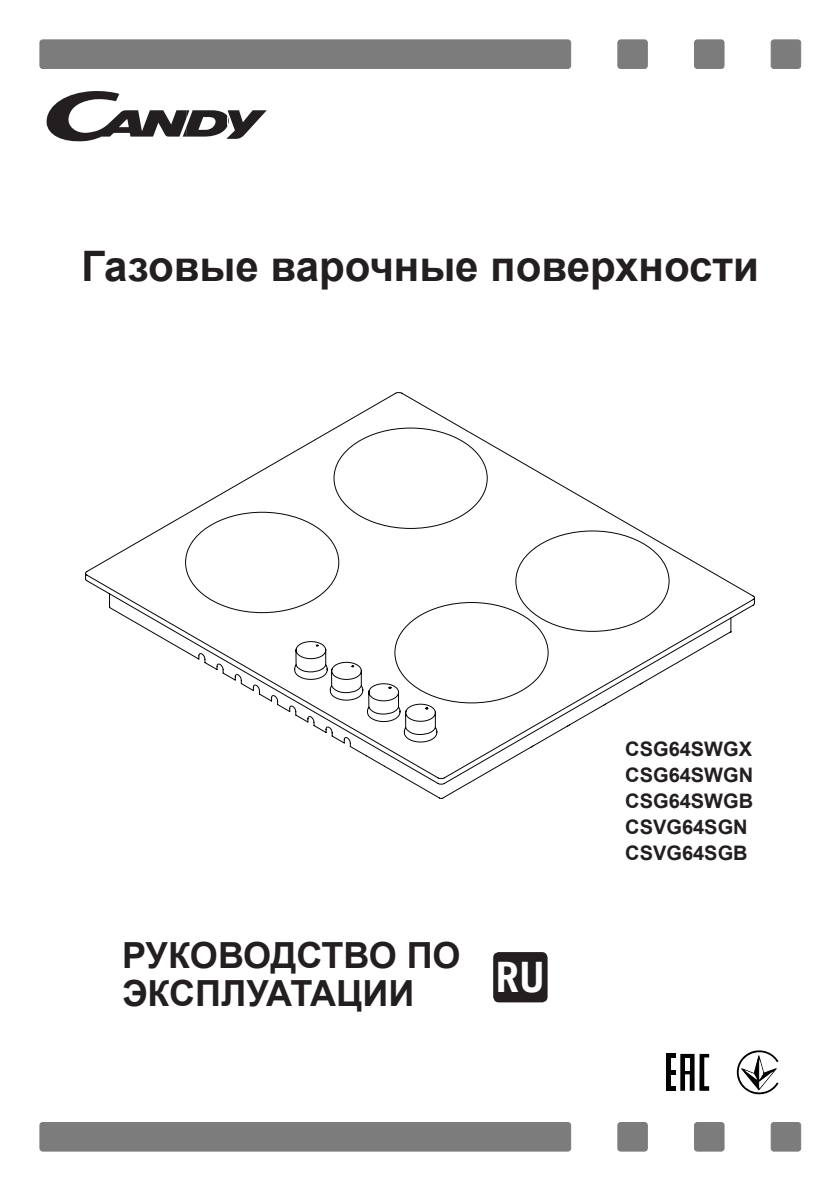
<style>
.page{position:relative;width:840px;height:1191px;background:#fff}
.page>*{position:absolute;margin:0;border:0;box-sizing:border-box;transform-origin:0 0}
.t1{font:700 42px "Arial";color:#231f20}
.t2{font:700 42px "Trade Gothic";color:#fff}
.t3{font:700 36px/38px "Arial";color:#231f20}
.t4{font:700 20px/26px "Arial";color:#231f20}
</style>
<div class="page">
<div style="left:40px;top:40px;width:530px;height:28px;background:#7d7c7c;border-radius:3px"></div>
<div style="left:40px;top:40px;width:530px;height:29px;border:1px solid #7d7c7c;border-radius:3px"></div>
<div style="left:770px;top:40px;width:30px;height:28px;background:#7d7c7c;border-radius:3px"></div>
<div style="left:770px;top:40px;width:30px;height:29px;border:1px solid #7d7c7c;border-radius:3px"></div>
<div style="left:617px;top:40px;width:30px;height:28px;background:#7d7c7c;border-radius:3px"></div>
<div style="left:617px;top:40px;width:30px;height:29px;border:1px solid #7d7c7c;border-radius:3px"></div>
<div style="left:694px;top:40px;width:29px;height:28px;background:#7d7c7c;border-radius:3px"></div>
<div style="left:694px;top:40px;width:29px;height:29px;border:1px solid #7d7c7c;border-radius:3px"></div>
<div style="left:40px;top:1122px;width:530px;height:29px;background:#7d7c7c;border-radius:3px"></div>
<div style="left:40px;top:1122px;width:530px;height:29px;border:1px solid #7d7c7c;border-radius:3px"></div>
<div style="left:770px;top:1122px;width:30px;height:29px;background:#7d7c7c;border-radius:3px"></div>
<div style="left:770px;top:1122px;width:30px;height:29px;border:1px solid #7d7c7c;border-radius:3px"></div>
<div style="left:617px;top:1122px;width:30px;height:29px;background:#7d7c7c;border-radius:3px"></div>
<div style="left:617px;top:1122px;width:30px;height:29px;border:1px solid #7d7c7c;border-radius:3px"></div>
<div style="left:694px;top:1122px;width:29px;height:29px;background:#7d7c7c;border-radius:3px"></div>
<div style="left:694px;top:1122px;width:29px;height:29px;border:1px solid #7d7c7c;border-radius:3px"></div>
<div style="left:493px;top:952px;width:54px;height:50px;background:#231f20;border-radius:6px"></div>
<svg style="left:85px;top:392px;width:670px;height:407px"></svg>
<svg style="left:736px;top:1050px;width:42px;height:45px"></svg>
<svg style="left:666px;top:1054px;width:42px;height:36px"></svg>
<svg style="left:47px;top:91px;width:219px;height:51px"></svg>
<p class="t1" style="left:81px;top:236px;width:679px">Газовые варочные поверхности</p>
<p class="t3" style="left:122px;top:936px;width:340px">РУКОВОДСТВО ПО<br>ЭКСПЛУАТАЦИИ</p>
<p class="t2" style="left:495px;top:951px;width:51px">RU</p>
<p class="t4" style="left:625px;top:736px;width:129px">CSG64SWGX<br>CSG64SWGN<br>CSG64SWGB<br>CSVG64SGN<br>CSVG64SGB</p>
</div>
